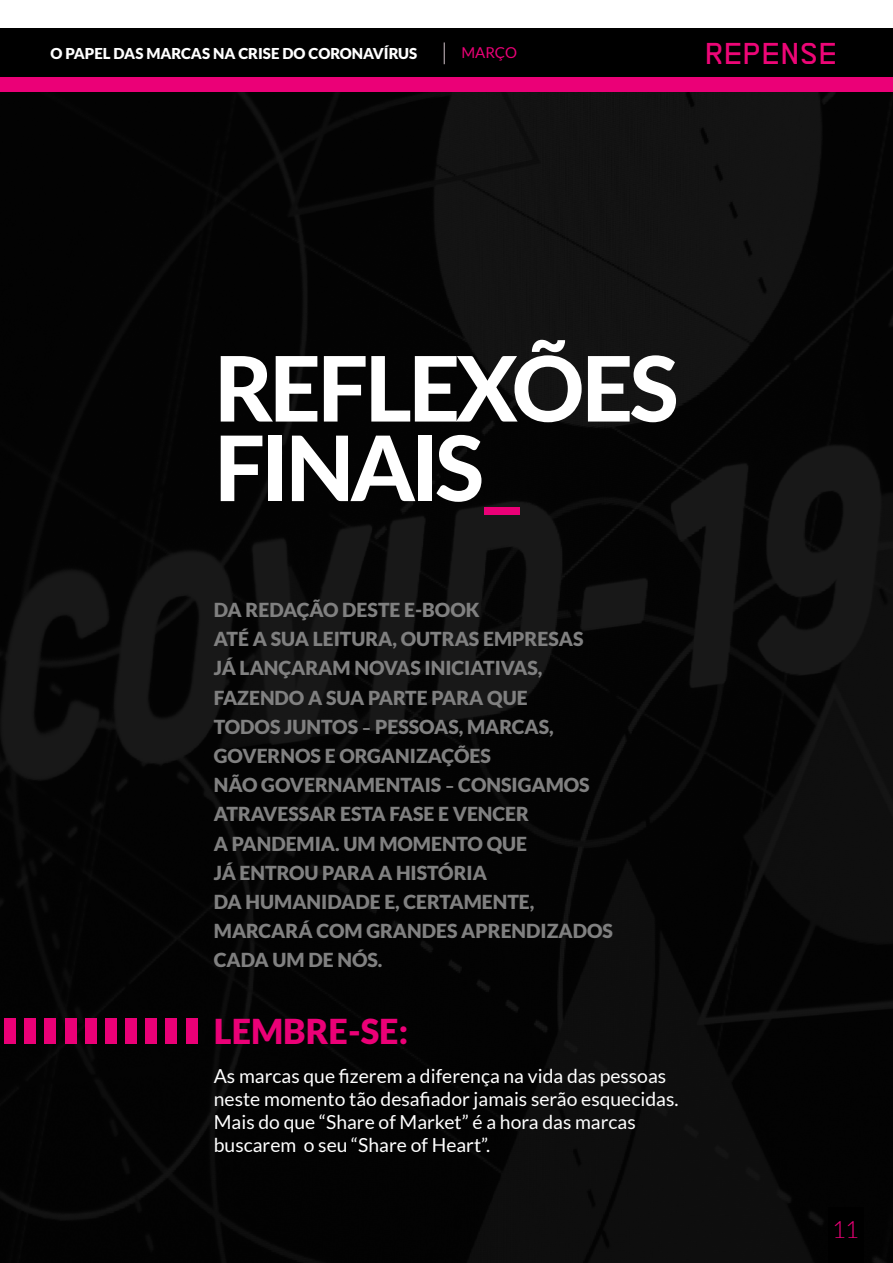
<style>
.page{position:relative;width:893px;height:1263px;background:#fff}
.page>*{position:absolute;margin:0;border:0;box-sizing:border-box;transform-origin:0 0}
.t1{font:800 90.3px "Lato";letter-spacing:-.04em;color:#fff}
.t2{font:900 34.35px "Lato";color:#eb0077}
.t3{font:30px "NB55 MS";letter-spacing:.06em;color:#ed0677}
.t4{font:300 24px "Lato";color:#eb0077}
.t5{font:900 19.35px/29.2px "Lato";color:#808080}
.t6{font:19.35px "Lato";color:#fff}
.t7{font:900 15px "Lato";color:#fff}
.t8{font:15px "Lato";color:#eb0077}
.s1{color:#eb0077}
.s2{font-size:16.35px}
</style>
<div class="page">
<img style="left:0;top:92px;width:893px;height:1171px">
<div style="left:828px;top:1208px;width:36px;height:55px;background:#000"></div>
<div style="left:65px;top:1018px;width:12px;height:26px;background:#eb0077"></div>
<div style="left:24px;top:1018px;width:12px;height:26px;background:#eb0077"></div>
<div style="left:44px;top:1018px;width:12px;height:26px;background:#eb0077"></div>
<div style="left:4px;top:1018px;width:12px;height:26px;background:#eb0077"></div>
<div style="left:186px;top:1018px;width:12px;height:26px;background:#eb0077"></div>
<div style="left:145px;top:1018px;width:12px;height:26px;background:#eb0077"></div>
<div style="left:105px;top:1018px;width:12px;height:26px;background:#eb0077"></div>
<div style="left:166px;top:1018px;width:11px;height:26px;background:#eb0077"></div>
<div style="left:125px;top:1018px;width:12px;height:26px;background:#eb0077"></div>
<div style="left:85px;top:1018px;width:11px;height:26px;background:#eb0077"></div>
<div style="left:0;top:28px;width:893px;height:50px;background:#000"></div>
<div style="left:0;top:78px;width:893px;height:14px;background:#eb0077"></div>
<svg style="left:444px;top:42px;width:1px;height:22px"></svg>
<p class="t7" style="left:51px;top:44px;width:368px">O PAPEL DAS MARCAS NA CRISE DO CORONAVÍRUS</p>
<p class="t8" style="left:461px;top:45px;width:57px">MARÇO</p>
<p class="t3" style="left:707px;top:35px;width:132px">REPENSE</p>
<p class="t1" style="left:214px;top:322px;width:467px">REFLEXÕES</p>
<p class="t1" style="left:214px;top:401px;width:311px">FINAIS<span class="s1">_</span></p>
<p class="t5" style="left:214px;top:595px;width:267px">DA REDAÇÃO DESTE E-BOOK</p>
<p class="t5" style="left:214px;top:624px;width:371px">ATÉ A SUA LEITURA, OUTRAS EMPRESAS</p>
<p class="t5" style="left:214px;top:653px;width:330px">JÁ LANÇARAM NOVAS INICIATIVAS,</p>
<p class="t5" style="left:214px;top:682px;width:315px">FAZENDO A SUA PARTE PARA QUE</p>
<p class="t5" style="left:214px;top:712px;width:341px">TODOS JUNTOS <span class="s2">–</span> PESSOAS, MARCAS,<br>GOVERNOS E ORGANIZAÇÕES</p>
<p class="t5" style="left:214px;top:770px;width:377px">NÃO GOVERNAMENTAIS <span class="s2">–</span> CONSIGAMOS<br>ATRAVESSAR ESTA FASE E VENCER</p>
<p class="t5" style="left:214px;top:828px;width:315px">A PANDEMIA. UM MOMENTO QUE</p>
<p class="t5" style="left:214px;top:858px;width:275px">JÁ ENTROU PARA A HISTÓRIA</p>
<p class="t5" style="left:214px;top:887px;width:322px">DA HUMANIDADE E, CERTAMENTE,</p>
<p class="t5" style="left:214px;top:916px;width:401px">MARCARÁ COM GRANDES APRENDIZADOS<br>CADA UM DE NÓS.</p>
<p class="t2" style="left:214px;top:1011px;width:196px">LEMBRE-SE:</p>
<p class="t6" style="left:214px;top:1065px;width:454px">As marcas que fizerem a diferença na vida das pessoas</p>
<p class="t6" style="left:214px;top:1088px;width:466px">neste momento tão desafiador jamais serão esquecidas.</p>
<p class="t6" style="left:214px;top:1111px;width:423px">Mais do que “Share of Market” é a hora das marcas</p>
<p class="t6" style="left:214px;top:1134px;width:278px">buscarem o seu “Share of Heart”.</p>
<p class="t4" style="left:832px;top:1212px;width:28px">11</p>
</div>
